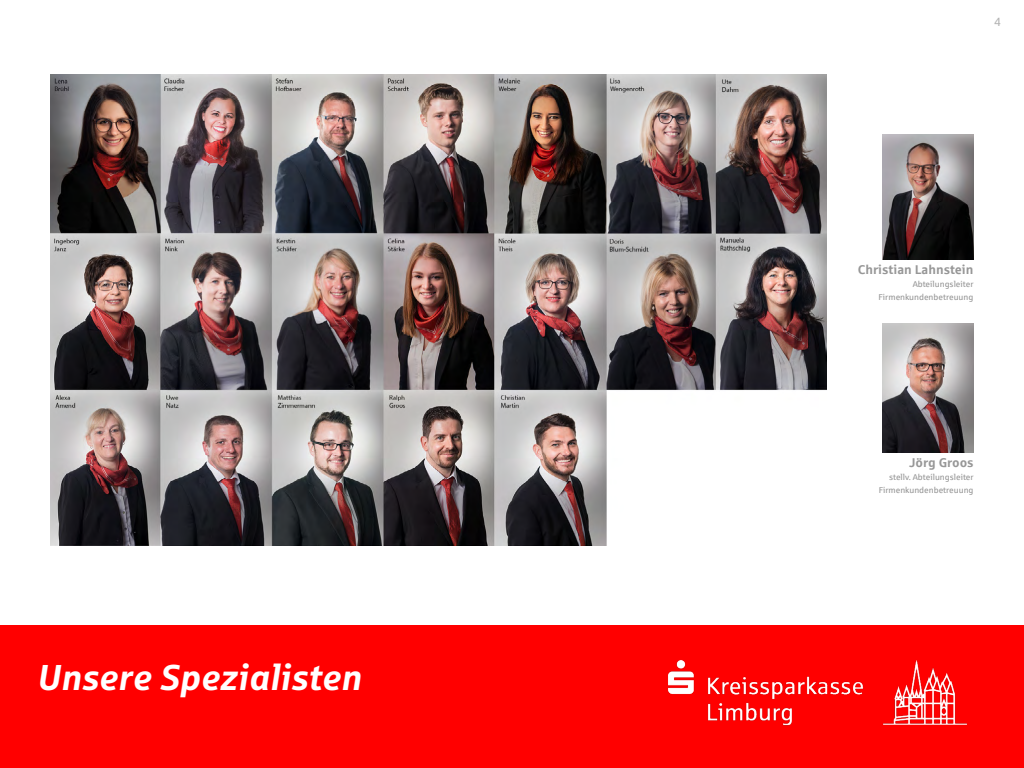
<style>
.page{position:relative;width:1024px;height:768px;background:#fff}
.page>*{position:absolute;margin:0;border:0;box-sizing:border-box;transform-origin:0 0}
.t1{font:italic 700 36px "Sparkasse Rg";letter-spacing:-.005em;color:#fff}
.t2{font:700 12.7px "Sparkasse Rg";color:#979797}
.t3{font:12px "Sparkasse Rg";color:#b3b3b3}
.t4{font:8.5px/12.7px "Sparkasse Rg";color:#979797;text-align:right}
</style>
<div class="page">
<div style="left:0;top:626px;width:1024px;height:142px;background:#f00"></div>
<img style="left:668px;top:660px;width:300px;height:66px">
<img style="left:50px;top:75px;width:776px;height:471px">
<img style="left:882px;top:324px;width:92px;height:128px">
<img style="left:882px;top:135px;width:91px;height:124px">
<h1 class="t1" style="left:36px;top:655px;width:327px">Unsere Spezialisten</h1>
<h1 class="t1" style="left:35px;top:655px;width:312px">Wir sind für Sie da!</h1>
<h3 class="t3" style="left:994px;top:15px;width:8px">4</h3>
<h2 class="t2" style="left:858px;top:262px;width:117px">Christian Lahnstein</h2>
<p class="t4" style="left:879px;top:277px;width:96px">Abteilungsleiter<br>Firmenkundenbetreuung</p>
<h2 class="t2" style="left:909px;top:455px;width:66px">Jörg Groos</h2>
<p class="t4" style="left:879px;top:471px;width:96px">stellv. Abteilungsleiter<br>Firmenkundenbetreuung</p>
</div>
